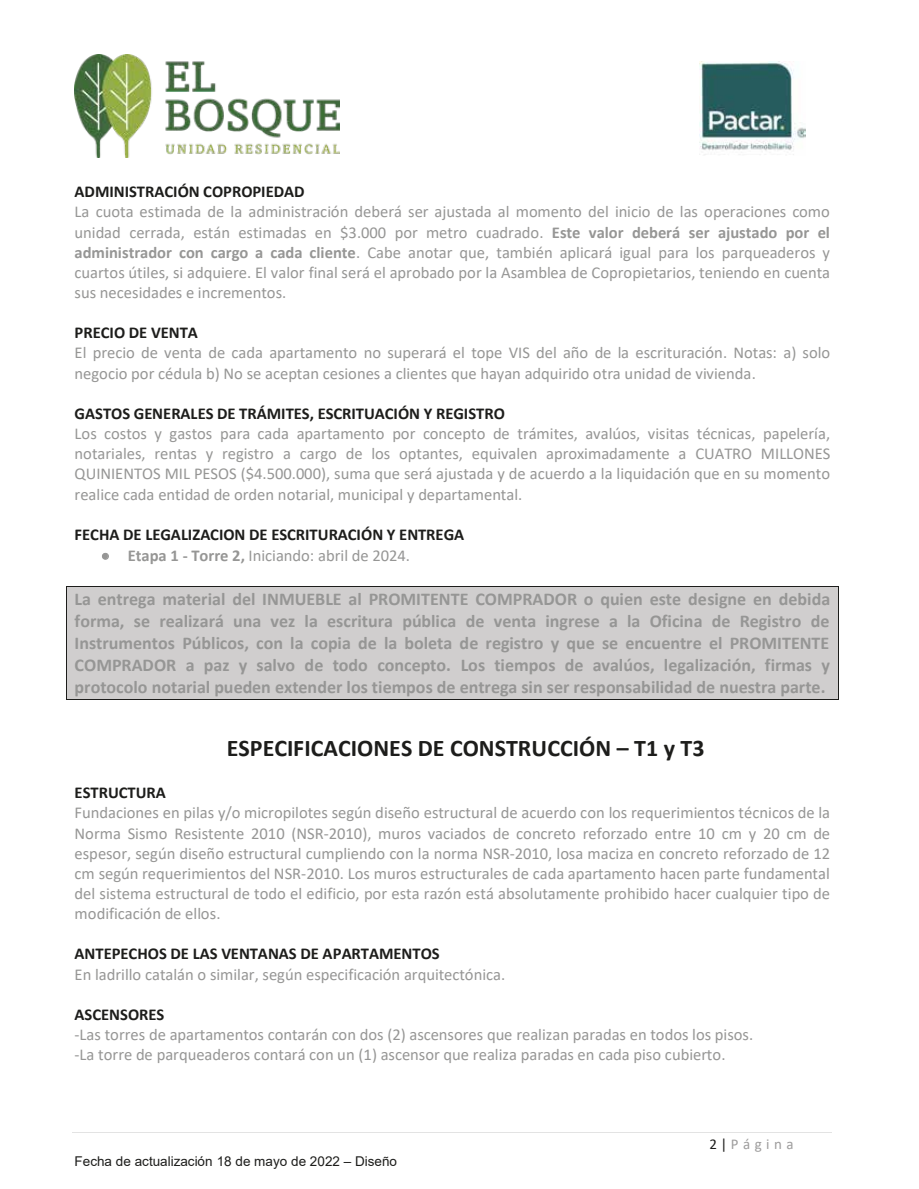
<style>
.page{position:relative;width:919px;height:1189px;background:#fff}
.page>*{position:absolute;margin:0;border:0;box-sizing:border-box;transform-origin:0 0}
.t1{font:700 24px "Calibri";color:#1d1d1b}
.t2{font:700 18px/22px "Calibri";color:#969695;text-align:justify}
.t3{font:16.5px/20.1px "Calibri";color:#969695;text-align:justify}
.t4{font:700 16.5px "Calibri";color:#1d1d1b}
.t5{font:15px "Calibri";letter-spacing:.3em;color:#9e9d9d}
.t6{font:13.5px "Arial";letter-spacing:.005em;color:#1d1d1b}
.s1{font-weight:700}
.s2{color:#1d1d1b}
</style>
<div class="page">
<img style="left:75px;top:54px;width:264px;height:104px">
<hr style="left:72px;top:1132px;width:760px;height:1px;background:#e3e3e3">
<img style="left:699px;top:62px;width:106px;height:93px">
<svg style="left:102px;top:553px;width:7px;height:6px"></svg>
<div style="left:66px;top:586px;width:772px;height:24px;background:#d0cece"></div>
<hr style="left:66px;top:585px;width:772px;height:1px;background:#1d1d1b">
<div style="left:66px;top:610px;width:772px;height:22px;background:#d0cece"></div>
<div style="left:66px;top:632px;width:772px;height:22px;background:#d0cece"></div>
<div style="left:66px;top:654px;width:772px;height:22px;background:#d0cece"></div>
<div style="left:66px;top:676px;width:772px;height:23px;background:#d0cece"></div>
<hr style="left:66px;top:699px;width:772px;height:1px;background:#1d1d1b">
<svg style="left:66px;top:585px;width:1px;height:114px"></svg>
<svg style="left:838px;top:586px;width:1px;height:114px"></svg>
<p class="t4" style="left:75px;top:180px;width:231px">ADMINISTRACIÓN COPROPIEDAD</p>
<p class="t3" style="left:75px;top:201px;width:756px">La cuota estimada de la administración deberá ser ajustada al momento del inicio de las operaciones como unidad cerrada, están estimadas en $3.000 por metro cuadrado. <span class="s1">Este valor deberá ser ajustado por el administrador con cargo a cada cliente</span>. Cabe anotar que, también aplicará igual para los parqueaderos y cuartos útiles, si adquiere. El valor final será el aprobado por la Asamblea de Copropietarios, teniendo en cuenta sus necesidades e incrementos.</p>
<p class="t4" style="left:75px;top:321px;width:125px">PRECIO DE VENTA</p>
<p class="t3" style="left:75px;top:342px;width:756px">El precio de venta de cada apartamento no superará el tope VIS del año de la escrituración. Notas: a) solo negocio por cédula b) No se aceptan cesiones a clientes que hayan adquirido otra unidad de vivienda.</p>
<p class="t4" style="left:74px;top:402px;width:432px">GASTOS GENERALES DE TRÁMITES, ESCRITUACIÓN Y REGISTRO</p>
<p class="t3" style="left:74px;top:423px;width:757px">Los costos y gastos para cada apartamento por concepto de trámites, avalúos, visitas técnicas, papelería, notariales, rentas y registro a cargo de los optantes, equivalen aproximadamente a CUATRO MILLONES QUINIENTOS MIL PESOS ($4.500.000), suma que será ajustada y de acuerdo a la liquidación que en su momento realice cada entidad de orden notarial, municipal y departamental.</p>
<p class="t4" style="left:75px;top:522px;width:391px">FECHA DE LEGALIZACION DE ESCRITURACIÓN Y ENTREGA</p>
<p class="t3" style="left:102px;top:545px;width:310px">• <span class="s1">Etapa 1 - Torre 2,</span> Iniciando: abril de 2024.</p>
<p class="t2" style="left:75px;top:587px;width:757px">La entrega material del INMUEBLE al PROMITENTE COMPRADOR o quien este designe en debida forma, se realizará una vez la escritura pública de venta ingrese a la Oficina de Registro de Instrumentos Públicos, con la copia de la boleta de registro y que se encuentre el PROMITENTE COMPRADOR a paz y salvo de todo concepto. Los tiempos de avalúos, legalización, firmas y protocolo notarial pueden extender los tiempos de entrega sin ser responsabilidad de nuestra parte.</p>
<h1 class="t1" style="left:227px;top:730px;width:479px">ESPECIFICACIONES DE CONSTRUCCIÓN – T1 y T3</h1>
<p class="t4" style="left:75px;top:781px;width:93px">ESTRUCTURA</p>
<p class="t3" style="left:75px;top:802px;width:757px">Fundaciones en pilas y/o micropilotes según diseño estructural de acuerdo con los requerimientos técnicos de la Norma Sismo Resistente 2010 (NSR-2010), muros vaciados de concreto reforzado entre 10 cm y 20 cm de espesor, según diseño estructural cumpliendo con la norma NSR-2010, losa maciza en concreto reforzado de 12 cm según requerimientos del NSR-2010. Los muros estructurales de cada apartamento hacen parte fundamental del sistema estructural de todo el edificio, por esta razón está absolutamente prohibido hacer cualquier tipo de modificación de ellos.</p>
<p class="t4" style="left:75px;top:942px;width:366px">ANTEPECHOS DE LAS VENTANAS DE APARTAMENTOS</p>
<p class="t3" style="left:75px;top:963px;width:432px">En ladrillo catalán o similar, según especificación arquitectónica.</p>
<p class="t4" style="left:75px;top:1002px;width:91px">ASCENSORES</p>
<p class="t3" style="left:75px;top:1024px;width:680px">-Las torres de apartamentos contarán con dos (2) ascensores que realizan paradas en todos los pisos. -La torre de parqueaderos contará con un (1) ascensor que realiza paradas en cada piso cubierto.</p>
<p class="t6" style="left:75px;top:1151px;width:324px">Fecha de actualización 18 de mayo de 2022 – Diseño</p>
<p class="t5" style="left:709px;top:1133px;width:86px"><span class="s2">2|</span> Página</p>
</div>
